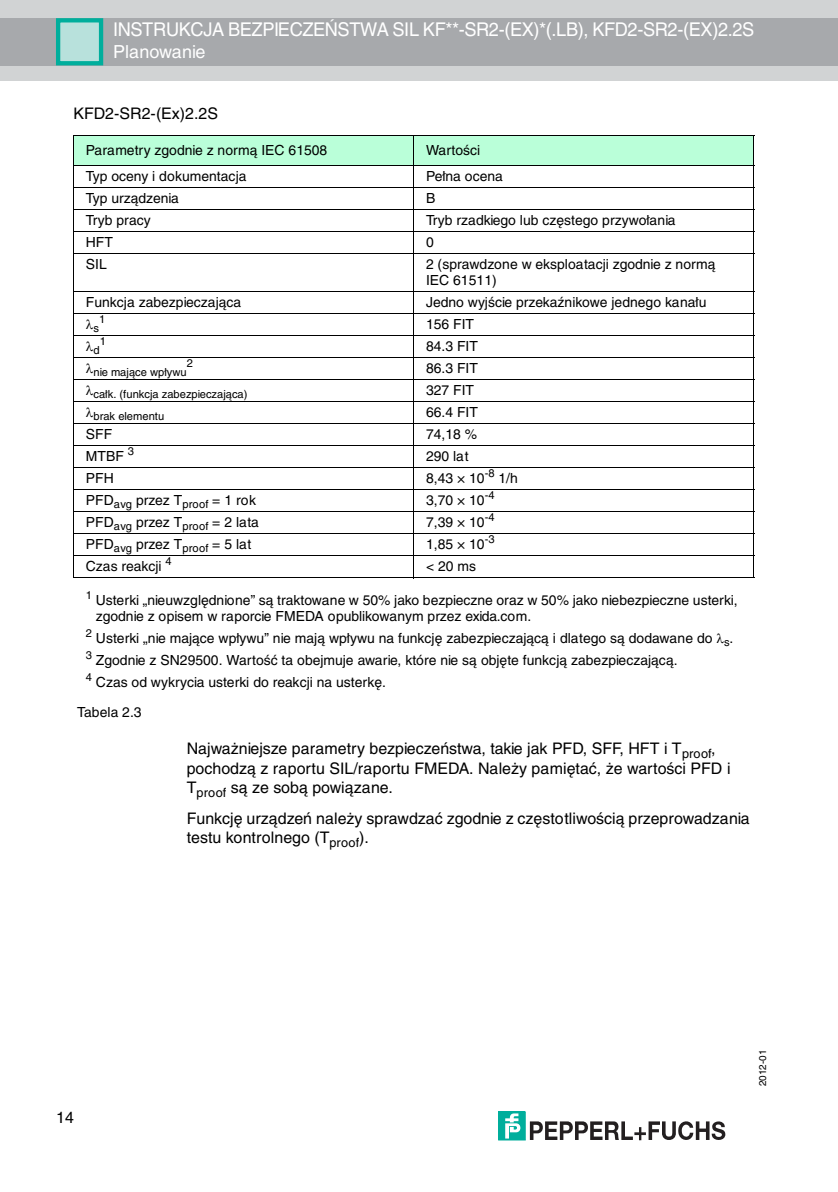
<style>
.page{position:relative;width:838px;height:1192px;background:#fff}
.page>*{position:absolute;margin:0;border:0;box-sizing:border-box;transform-origin:0 0}
.t1{font:19px "Helvetica CE";letter-spacing:-.02em;color:#fff;scale:.96 1}
.t2{font:18px "Helvetica CE";letter-spacing:-.005em;color:#fff}
.t3{font:16px/19.2px "Helvetica CE";color:#000}
.t4{font:14px/16px "Helvetica CE";letter-spacing:.005em;color:#000}
.t5{font:11.2px "Helvetica CE";letter-spacing:.005em;color:#000}
.t6{font:10px "Helvetica CE";color:#000}
</style>
<div class="page">
<div style="left:0;top:0;width:838px;height:80px;background:#d1d3d4"></div>
<div style="left:0;top:18px;width:838px;height:48px;background:#a7a9ac"></div>
<div style="left:56px;top:19px;width:45px;height:45px;background:#b8e1dc"></div>
<div style="left:56px;top:18px;width:47px;height:47px;border:4px solid #00ae9c"></div>
<div style="left:499px;top:1112px;width:26px;height:28px;background:#00ae9c"></div>
<svg style="left:505px;top:1113px;width:16px;height:26px"></svg>
<svg style="left:530px;top:1121px;width:195px;height:19px"></svg>
<div style="left:73px;top:136px;width:341px;height:30px;background:#baffd9"></div>
<div style="left:414px;top:136px;width:340px;height:30px;background:#baffd9"></div>
<hr style="left:73px;top:136px;width:1px;height:441px;background:#000">
<hr style="left:413px;top:135px;width:1px;height:443px;background:#000">
<hr style="left:753px;top:136px;width:1px;height:441px;background:#000">
<hr style="left:73px;top:135px;width:681px;height:1px;background:#000">
<hr style="left:73px;top:165px;width:681px;height:1px;background:#000">
<hr style="left:73px;top:187px;width:681px;height:1px;background:#000">
<hr style="left:73px;top:209px;width:681px;height:1px;background:#000">
<hr style="left:73px;top:231px;width:681px;height:1px;background:#000">
<hr style="left:73px;top:253px;width:681px;height:1px;background:#000">
<hr style="left:73px;top:291px;width:681px;height:1px;background:#000">
<hr style="left:73px;top:313px;width:681px;height:1px;background:#000">
<hr style="left:73px;top:335px;width:681px;height:1px;background:#000">
<hr style="left:73px;top:357px;width:681px;height:1px;background:#000">
<hr style="left:73px;top:379px;width:681px;height:1px;background:#000">
<hr style="left:73px;top:401px;width:681px;height:1px;background:#000">
<hr style="left:73px;top:423px;width:681px;height:1px;background:#000">
<hr style="left:73px;top:445px;width:681px;height:1px;background:#000">
<hr style="left:73px;top:467px;width:681px;height:1px;background:#000">
<hr style="left:73px;top:489px;width:681px;height:1px;background:#000">
<hr style="left:73px;top:511px;width:681px;height:1px;background:#000">
<hr style="left:73px;top:533px;width:681px;height:1px;background:#000">
<hr style="left:73px;top:555px;width:681px;height:1px;background:#000">
<hr style="left:73px;top:577px;width:681px;height:1px;background:#000">
<h1 class="t1" style="left:113px;top:22px;width:670px">INSTRUKCJA BEZPIECZEŃSTWA SIL KF**-SR2-(EX)*(.LB), KFD2-SR2-(EX)2.2S</h1>
<p class="t2" style="left:113px;top:45px;width:94px">Planowanie</p>
<p class="t3" style="left:73px;top:105px;width:146px">KFD2-SR2-(Ex)2.2S</p>
<p class="t4" style="left:86px;top:143px;width:243px">Parametry zgodnie z normą IEC 61508</p>
<p class="t4" style="left:426px;top:143px;width:56px">Wartości</p>
<p class="t4" style="left:86px;top:169px;width:162px">Typ oceny i dokumentacja</p>
<p class="t4" style="left:426px;top:169px;width:78px">Pełna ocena</p>
<p class="t4" style="left:86px;top:191px;width:94px">Typ urządzenia</p>
<p class="t4" style="left:426px;top:191px;width:11px">B</p>
<p class="t4" style="left:86px;top:213px;width:66px">Tryb pracy</p>
<p class="t4" style="left:426px;top:213px;width:251px">Tryb rzadkiego lub częstego przywołania</p>
<p class="t4" style="left:86px;top:235px;width:29px">HFT</p>
<p class="t4" style="left:426px;top:235px;width:9px">0</p>
<p class="t4" style="left:86px;top:257px;width:22px">SIL</p>
<p class="t4" style="left:426px;top:257px;width:291px">2 (sprawdzone w eksploatacji zgodnie z normą<br>IEC 61511)</p>
<p class="t4" style="left:86px;top:295px;width:157px">Funkcja zabezpieczająca</p>
<p class="t4" style="left:426px;top:295px;width:282px">Jedno wyjście przekaźnikowe jednego kanału</p>
<p class="t5" style="left:94px;top:324px;width:7px">s</p>
<p class="t5" style="left:99px;top:315px;width:8px">1</p>
<p class="t4" style="left:426px;top:317px;width:50px">156 FIT</p>
<p class="t5" style="left:100px;top:337px;width:8px">1</p>
<p class="t4" style="left:426px;top:339px;width:54px">84.3 FIT</p>
<p class="t5" style="left:94px;top:368px;width:95px">nie mające wpływu</p>
<p class="t5" style="left:94px;top:346px;width:8px">d</p>
<p class="t5" style="left:187px;top:359px;width:8px">2</p>
<p class="t4" style="left:426px;top:361px;width:54px">86.3 FIT</p>
<p class="t5" style="left:94px;top:390px;width:156px">całk. (funkcja zabezpieczająca)</p>
<p class="t4" style="left:426px;top:383px;width:50px">327 FIT</p>
<p class="t5" style="left:94px;top:412px;width:72px">brak elementu</p>
<p class="t4" style="left:426px;top:405px;width:54px">66.4 FIT</p>
<p class="t4" style="left:86px;top:427px;width:28px">SFF</p>
<p class="t4" style="left:426px;top:427px;width:53px">74,18 %</p>
<p class="t4" style="left:86px;top:449px;width:50px">MTBF <sup>3</sup></p>
<p class="t4" style="left:426px;top:449px;width:44px">290 lat</p>
<p class="t4" style="left:86px;top:471px;width:29px">PFH</p>
<p class="t4" style="left:426px;top:471px;width:93px">8,43 × 10<sup>-8</sup> 1/h</p>
<p class="t4" style="left:86px;top:493px;width:172px">PFD<sub>avg</sub> przez T<sub>proof</sub> = 1 rok</p>
<p class="t4" style="left:426px;top:493px;width:70px">3,70 × 10<sup>-4</sup></p>
<p class="t4" style="left:86px;top:515px;width:175px">PFD<sub>avg</sub> przez T<sub>proof</sub> = 2 lata</p>
<p class="t4" style="left:426px;top:515px;width:70px">7,39 × 10<sup>-4</sup></p>
<p class="t4" style="left:86px;top:537px;width:167px">PFD<sub>avg</sub> przez T<sub>proof</sub> = 5 lat</p>
<p class="t4" style="left:426px;top:537px;width:70px">1,85 × 10<sup>-3</sup></p>
<p class="t4" style="left:86px;top:559px;width:87px">Czas reakcji <sup>4</sup></p>
<p class="t4" style="left:426px;top:559px;width:52px">&lt; 20 ms</p>
<p class="t4" style="left:96px;top:593px;width:643px;text-indent:-10px"><sup>1</sup> Usterki „nieuwzględnione” są traktowane w 50% jako bezpieczne oraz w 50% jako niebezpieczne usterki, zgodnie z opisem w raporcie FMEDA opublikowanym przez exida.com.</p>
<p class="t4" style="left:86px;top:628px;width:649px;line-height:22px"><sup>2</sup> Usterki „nie mające wpływu” nie mają wpływu na funkcję zabezpieczającą i dlatego są dodawane do <sub>s</sub>.<br><sup>3</sup> Zgodnie z SN29500. Wartość ta obejmuje awarie, które nie są objęte funkcją zabezpieczającą.<br><sup>4</sup> Czas od wykrycia usterki do reakcji na usterkę.</p>
<p class="t4" style="left:77px;top:705px;width:66px">Tabela 2.3</p>
<p class="t3" style="left:56px;top:1109px;width:19px">14</p>
<p class="t3" style="left:187px;top:741px;width:545px">Najważniejsze parametry bezpieczeństwa, takie jak PFD, SFF, HFT i T<sub>proof</sub>, pochodzą z raportu SIL/raportu FMEDA. Należy pamiętać, że wartości PFD i<br>T<sub>proof</sub> są ze sobą powiązane.</p>
<p class="t3" style="left:187px;top:810px;width:564px">Funkcję urządzeń należy sprawdzać zgodnie z częstotliwością przeprowadzania testu kontrolnego (T<sub>proof</sub>).</p>
<p class="t6" style="left:759px;top:1086px;width:38px;rotate:-90deg">2012-01</p>
</div>
